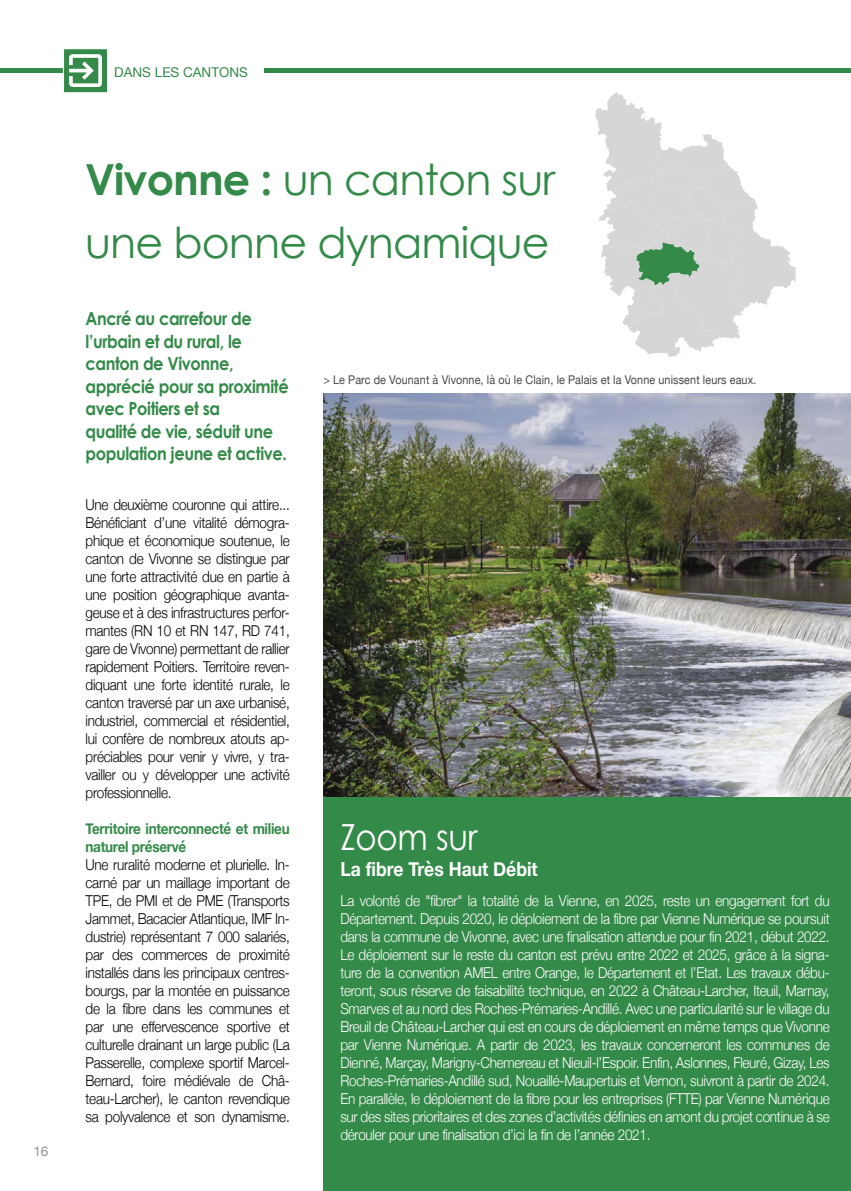
<style>
.page{position:relative;width:851px;height:1191px;background:#fff}
.page>*{position:absolute;margin:0;border:0;box-sizing:border-box;transform-origin:0 0}
.t1{font:42.75px/62.2px "Century Gothic";letter-spacing:-.02em;color:#348a49}
.t2{font:36px "Century Gothic";letter-spacing:-.01em;color:#fff;scale:.9 1}
.t3{font:700 19.5px "Helvetica Neue";color:#fff;scale:.9 1}
.t4{font:700 18px/22.5px "Century Gothic";letter-spacing:-.025em;color:#348a49;scale:.9 1}
.t5{font:300 15px/18px "Helvetica Neue";letter-spacing:-.02em;color:#fff;text-align:justify;scale:.9 1}
.t6{font:300 15px/18px "Helvetica Neue";letter-spacing:-.02em;color:#000;text-align:justify;scale:.9 1}
.t7{font:700 15px/18px "Helvetica Neue";letter-spacing:-.02em;color:#348a49;scale:.9 1}
.t8{font:13.5px "Helvetica Neue";color:#348a49}
.t9{font:13.5px "Helvetica Neue";color:#939393}
.t10{font:12px "Helvetica Neue";letter-spacing:.01em;color:#484848;scale:.9 1}
.s1{font-weight:700}
</style>
<div class="page">
<hr style="left:0;top:69px;width:72px;height:4px;background:#348a49">
<div style="left:63px;top:48px;width:45px;height:45px;background:#348a49;border:1px solid #fff"></div>
<svg style="left:69px;top:54px;width:33px;height:33px"></svg>
<hr style="left:264px;top:69px;width:586px;height:4px;background:#348a49">
<img style="left:323px;top:393px;width:527px;height:404px">
<svg style="left:595px;top:92px;width:200px;height:265px"></svg>
<div style="left:323px;top:798px;width:527px;height:393px;background:#348a49"></div>
<p class="t9" style="left:33px;top:1141px;width:17px">16</p>
<p class="t8" style="left:114px;top:63px;width:135px">DANS LES CANTONS</p>
<h1 class="t1" style="left:85px;top:148px;width:471px"><span class="s1">Vivonne :</span> un canton sur une bonne dynamique</h1>
<p class="t4" style="left:85px;top:307px;width:227px">Ancré au carrefour de l’urbain et du rural, le canton de Vivonne, apprécié pour sa proximité avec Poitiers et sa<br>qualité de vie, séduit une population jeune et active.</p>
<p class="t6" style="left:85px;top:494px;width:228px">Une deuxième couronne qui attire...<br>Bénéficiant d’une vitalité démogra&shy;phique et économique soutenue, le canton de Vivonne se distingue par une forte attractivité due en partie à une position géographique avanta&shy;geuse et à des infrastructures perfor&shy;mantes (RN 10 et RN 147, RD 741, gare de Vivonne) permettant de rallier rapidement Poitiers. Territoire reven&shy;diquant une forte identité rurale, le canton traversé par un axe urbanisé, industriel, commercial et résidentiel, lui confère de nombreux atouts ap&shy;préciables pour venir y vivre, y tra&shy;vailler ou y développer une activité professionnelle.</p>
<p class="t7" style="left:85px;top:820px;width:228px">Territoire interconnecté et milieu naturel préservé</p>
<p class="t6" style="left:85px;top:854px;width:228px">Une ruralité moderne et plurielle. In&shy;carné par un maillage important de TPE, de PMI et de PME (Transports Jammet, Bacacier Atlantique, IMF In&shy;dustrie) représentant 7 000 salariés, par des commerces de proximité installés dans les principaux centres&shy;bourgs, par la montée en puissance de la fibre dans les communes et par une effervescence sportive et culturelle drainant un large public (La Passerelle, complexe sportif Marcel-Bernard, foire médiévale de Châ&shy;teau-Larcher), le canton revendique sa polyvalence et son dynamisme.</p>
<p class="t10" style="left:323px;top:371px;width:480px">&gt; Le Parc de Vounant à Vivonne, là où le Clain, le Palais et la Vonne unissent leurs eaux.</p>
<h2 class="t2" style="left:340px;top:815px;width:154px">Zoom sur</h2>
<h3 class="t3" style="left:340px;top:854px;width:221px">La fibre Très Haut Débit</h3>
<p class="t5" style="left:340px;top:890px;width:545px">La volonté de "fibrer" la totalité de la Vienne, en 2025, reste un engagement fort du Département. Depuis 2020, le déploiement de la fibre par Vienne Numérique se poursuit dans la commune de Vivonne, avec une finalisation attendue pour fin 2021, début 2022.<br>Le déploiement sur le reste du canton est prévu entre 2022 et 2025, grâce à la signa&shy;ture de la convention AMEL entre Orange, le Département et l’Etat. Les travaux débu&shy;teront, sous réserve de faisabilité technique, en 2022 à Château-Larcher, Iteuil, Marnay, Smarves et au nord des Roches-Prémaries-Andillé. Avec une particularité sur le village du Breuil de Château-Larcher qui est en cours de déploiement en même temps que Vivonne par Vienne Numérique. A partir de 2023, les travaux concerneront les communes de Dienné, Marçay, Marigny-Chemereau et Nieuil-l’Espoir. Enfin, Aslonnes, Fleuré, Gizay, Les Roches-Prémaries-Andillé sud, Nouaillé-Maupertuis et Vernon, suivront à partir de 2024.<br>En parallèle, le déploiement de la fibre pour les entreprises (FTTE) par Vienne Numérique sur des sites prioritaires et des zones d’activités définies en amont du projet continue à se dérouler pour une finalisation d’ici la fin de l’année 2021.</p>
</div>
